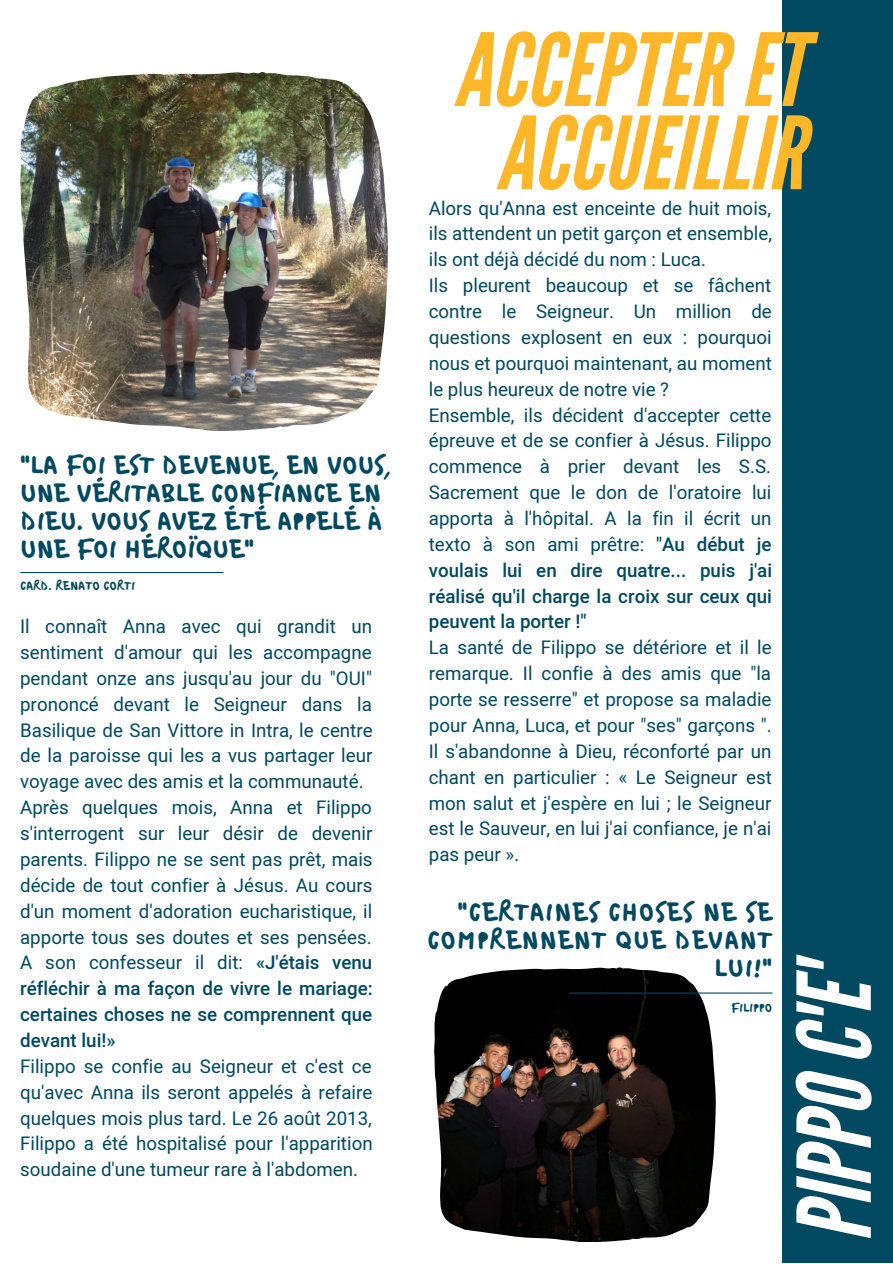
<style>
.page{position:relative;width:893px;height:1264px;background:#fff}
.page>*{position:absolute;margin:0;border:0;box-sizing:border-box;transform-origin:0 0}
.t1{font:italic 101.1px "League Gothic";color:#fff}
.t2{font:italic 100.35px/83.2px "League Gothic";color:#ffb72a;text-align:center}
.t3{font:25.5px/28px "Bristol";color:#004960}
.t4{font:25.5px/28px "Bristol";letter-spacing:.03em;color:#004960;text-align:right}
.t5{font:18.75px/25.8px "Mardoto";color:#004960}
.t6{font:12.15px "Bristol";color:#004960}
.s1{font-weight:500}
</style>
<div class="page">
<div style="left:781px;top:0;width:111px;height:1262px;background:#004960"></div>
<hr style="left:21px;top:572px;width:202px;height:1px;background:#004960">
<img style="left:20px;top:72px;width:367px;height:358px">
<img style="left:434px;top:967px;width:281px;height:274px">
<hr style="left:569px;top:992px;width:203px;height:1px;background:#004960">
<h3 class="t3" style="left:20px;top:452px;width:372px">"LA FOI EST DEVENUE, EN VOUS,<br>UNE VÉRITABLE CONFIANCE EN<br>DIEU. VOUS AVEZ ÉTÉ APPELÉ À<br>UNE FOI HÉROÏQUE"</h3>
<p class="t6" style="left:20px;top:578px;width:116px">CARD. RENATO CORTI</p>
<p class="t5" style="left:20px;top:614px;width:354px">Il connaît Anna avec qui grandit un sentiment d'amour qui les accompagne pendant onze ans jusqu'au jour du "OUI" prononcé devant le Seigneur dans la Basilique de San Vittore in Intra, le centre de la paroisse qui les a vus partager leur voyage avec des amis et la communauté.<br>Après quelques mois, Anna et Filippo s'interrogent sur leur désir de devenir parents. Filippo ne se sent pas prêt, mais décide de tout confier à Jésus. Au cours d'un moment d'adoration eucharistique, il apporte tous ses doutes et ses pensées.<br>A son confesseur il dit: <span class="s1">«J'étais venu réfléchir à ma façon de vivre le mariage: certaines choses ne se comprennent que devant lui!»</span></p>
<p class="t5" style="left:20px;top:1053px;width:354px;text-align:justify">Filippo se confie au Seigneur et c'est ce qu'avec Anna ils seront appelés à refaire quelques mois plus tard. Le 26 août 2013, Filippo a été hospitalisé pour l'apparition soudaine d'une tumeur rare à l'abdomen.</p>
<h2 class="t2" style="left:453px;top:31px;width:352px">ACCEPTERET<br>ACCUEILLIR</h2>
<p class="t5" style="left:429px;top:195px;width:345px">Alors qu'Anna est enceinte de huit mois, ils attendent un petit garçon et ensemble, ils ont déjà décidé du nom : Luca.<br>Ils pleurent beaucoup et se fâchent contre le Seigneur. Un million de questions explosent en eux : pourquoi nous et pourquoi maintenant, au moment le plus heureux de notre vie ?<br>Ensemble, ils décident d'accepter cette épreuve et de se confier à Jésus. Filippo commence à prier devant les S.S.<br>Sacrement que le don de l'oratoire lui apporta à l'hôpital. A la fin il écrit un texto à son ami prêtre: <span class="s1">"Au début je voulais lui en dire quatre... puis j'ai réalisé qu'il charge la croix sur ceux qui peuvent la porter !"</span></p>
<p class="t5" style="left:429px;top:635px;width:344px;text-align:justify">La santé de Filippo se détériore et il le remarque. Il confie à des amis que "la porte se resserre" et propose sa maladie pour Anna, Luca, et pour "ses" garçons ".<br>Il s'abandonne à Dieu, réconforté par un chant en particulier : « Le Seigneur est mon salut et j'espère en lui ; le Seigneur est le Sauveur, en lui j'ai confiance, je n'ai pas peur ».</p>
<h3 class="t4" style="left:427px;top:899px;width:346px">"CERTAINES CHOSES NE SE<br>COMPRENNENT QUE DEVANT<br>LUI!"</h3>
<p class="t6" style="left:731px;top:1000px;width:43px">FILIPPO</p>
<h1 class="t1" style="left:776px;top:1242px;width:289px;rotate:-90deg">PIPPO C'E'</h1>
</div>
